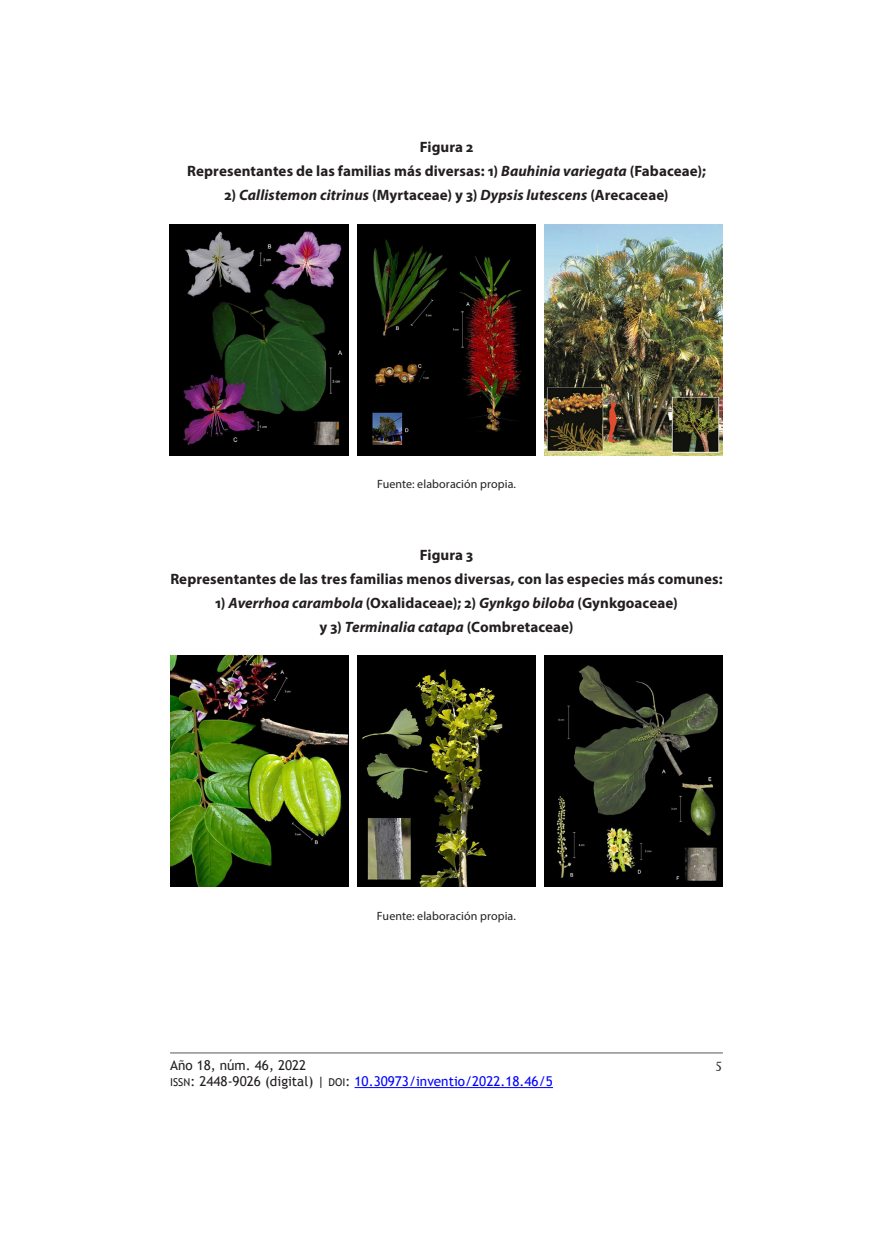
<style>
.page{position:relative;width:893px;height:1234px;background:#fff}
.page>*{position:absolute;margin:0;border:0;box-sizing:border-box;transform-origin:0 0}
.cabeza_figura{font:700 15px "Myriad Pro";letter-spacing:.005em;color:#231f20}
.cabeza_figura-2{font:italic 700 15px "Myriad Pro";letter-spacing:.005em;color:#231f20}
.t1{font:14.25px "Baker Signet BT";color:#231f20}
.t2{font:13.5px "Trebuchet MS";color:#00f}
.t3{font:13.5px "Trebuchet MS";color:#231f20}
.fuente_figura{font:12px "Myriad Pro";letter-spacing:.01em;color:#231f20}
.s1{font-style:italic}
.s2{font-style:normal}
.s3{font-family:"Trebuchet MS SC800";font-size:10.8px;color:#231f20}
.s4{color:#231f20}
</style>
<div class="page">
<hr style="left:355px;top:1086px;width:198px;height:1px;background:#00f">
<hr style="left:170px;top:1052px;width:553px;height:1px;background:#57585a">
<img style="left:170px;top:655px;width:179px;height:231px">
<img style="left:357px;top:655px;width:179px;height:231px">
<img style="left:544px;top:655px;width:179px;height:231px">
<img style="left:170px;top:224px;width:179px;height:231px">
<img style="left:357px;top:224px;width:179px;height:231px">
<img style="left:544px;top:224px;width:179px;height:231px">
<p class="cabeza_figura" style="left:420px;top:137px;width:55px">Figura 2</p>
<p class="cabeza_figura" style="left:187px;top:161px;width:520px">Representantes de las familias más diversas: 1) <span class="s1">Bauhinia variegata</span> (Fabaceae);</p>
<p class="cabeza_figura-2" style="left:224px;top:185px;width:446px"><span class="s2">2)</span> Callistemon citrinus <span class="s2">(Myrtaceae) y 3)</span> Dypsis lutescens <span class="s2">(Arecaceae)</span></p>
<p class="fuente_figura" style="left:377px;top:476px;width:141px">Fuente: elaboración propia.</p>
<p class="cabeza_figura" style="left:420px;top:545px;width:55px">Figura 3</p>
<p class="cabeza_figura" style="left:170px;top:569px;width:554px">Representantes de las tres familias menos diversas, con las especies más comunes:</p>
<p class="cabeza_figura" style="left:215px;top:593px;width:464px">1) <span class="s1">Averrhoa carambola</span> (Oxalidaceae); 2) <span class="s1">Gynkgo biloba</span> (Gynkgoaceae)</p>
<p class="cabeza_figura" style="left:319px;top:617px;width:255px">y 3) <span class="s1">Terminalia catapa</span> (Combretaceae)</p>
<p class="fuente_figura" style="left:377px;top:908px;width:141px">Fuente: elaboración propia.</p>
<p class="t3" style="left:170px;top:1056px;width:138px">Año 18, núm. 46, 2022</p>
<p class="t1" style="left:715px;top:1057px;width:9px">5</p>
<p class="t2" style="left:170px;top:1072px;width:384px"><span class="s3">ISSN</span><span class="s4">: 2448-9026 (digital) |</span> <span class="s3">DOI</span><span class="s4">:</span> 10.30973/inventio/2022.18.46/5</p>
</div>
